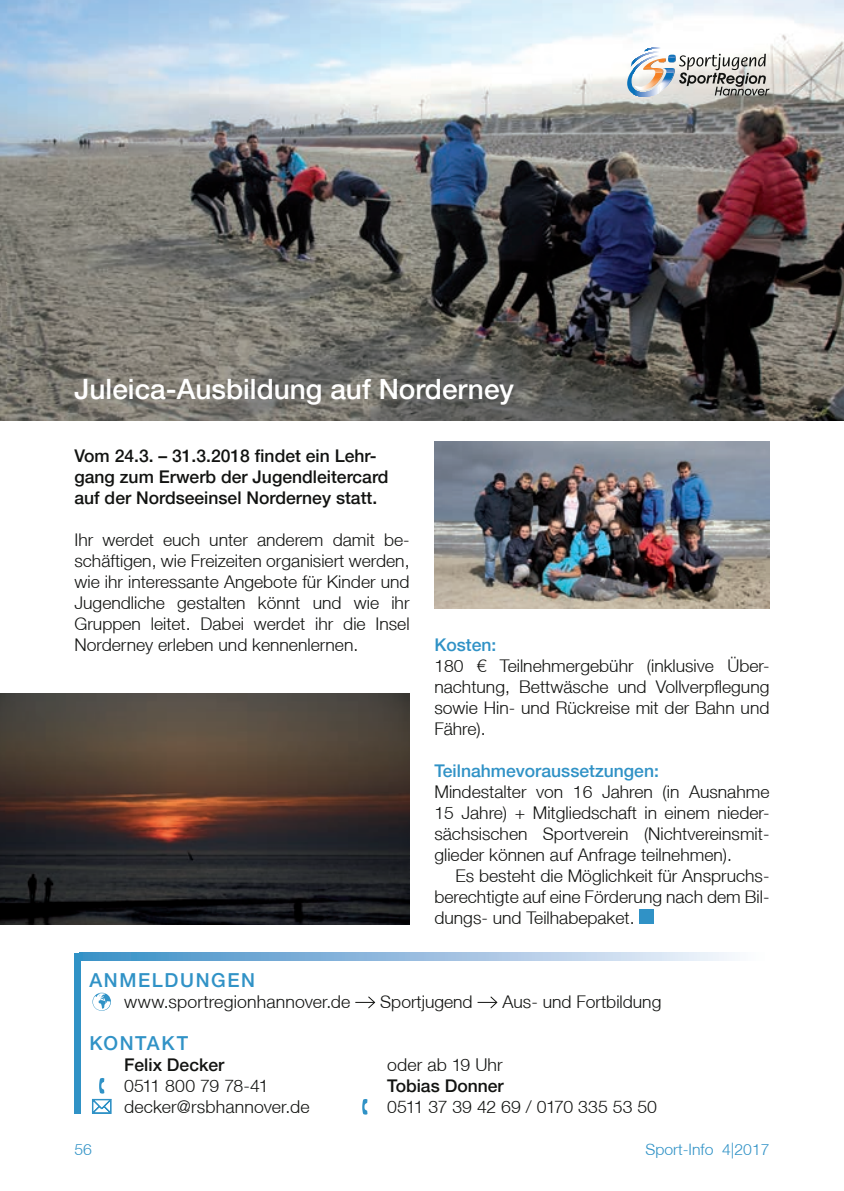
<style>
.page{position:relative;width:844px;height:1191px;background:#fff}
.page>*{position:absolute;margin:0;border:0;box-sizing:border-box;transform-origin:0 0}
.t1{font:500 28px "Helvetica Neue LT";color:#fff}
.t2{font:500 19.25px "Helvetica Neue LT";letter-spacing:.085em;color:#3092c6}
.t3{font:300 17.68px/21px "Helvetica Neue LT";letter-spacing:.01em;color:#121311}
.t4{font:300 17.68px "Helvetica Neue LT";letter-spacing:-.015em;color:#121311}
.t5{font:300 17.5px/21px "Helvetica Neue LT";color:#121311;text-align:justify}
.t6{font:500 17.5px/21px "Helvetica Neue LT";color:#121311}
.t7{font:500 17.5px "Helvetica Neue LT";color:#3092c6}
.t8{font:300 15.75px "Helvetica Neue LT";color:#3092c6}
</style>
<div class="page">
<img style="left:0;top:0;width:843px;height:420px">
<svg style="left:92px;top:992px;width:19px;height:18px"></svg>
<svg style="left:355px;top:996px;width:21px;height:13px"></svg>
<svg style="left:477px;top:996px;width:21px;height:13px"></svg>
<svg style="left:99px;top:1078px;width:5px;height:15px"></svg>
<svg style="left:92px;top:1099px;width:19px;height:14px"></svg>
<div style="left:74px;top:953px;width:7px;height:160px;background:#3092c6"></div>
<svg style="left:81px;top:953px;width:654px;height:7px;background:#96bedf"></svg>
<svg style="left:362px;top:1099px;width:5px;height:15px"></svg>
<img style="left:434px;top:441px;width:335px;height:167px">
<img style="left:0;top:693px;width:409px;height:231px">
<div style="left:639px;top:909px;width:15px;height:15px;background:#3092c6"></div>
<div style="left:658px;top:51px;width:5px;height:46px;background:#ddded9"></div>
<hr style="left:658px;top:51px;width:1px;height:46px;background:#f9fbfd">
<hr style="left:657px;top:51px;width:1px;height:46px;background:#edf2f9">
<hr style="left:656px;top:51px;width:1px;height:46px;background:#e3eaf6">
<hr style="left:655px;top:51px;width:1px;height:46px;background:#d8e1f2">
<hr style="left:654px;top:51px;width:1px;height:46px;background:#cfd9ee">
<hr style="left:653px;top:51px;width:1px;height:46px;background:#c5d2eb">
<hr style="left:652px;top:51px;width:1px;height:46px;background:#becce7">
<hr style="left:651px;top:51px;width:1px;height:46px;background:#b5c5e4">
<hr style="left:650px;top:51px;width:1px;height:46px;background:#acbfe2">
<hr style="left:649px;top:51px;width:1px;height:46px;background:#a4b8de">
<hr style="left:648px;top:51px;width:1px;height:46px;background:#9db3dc">
<hr style="left:647px;top:51px;width:1px;height:46px;background:#93aeda">
<hr style="left:646px;top:51px;width:1px;height:46px;background:#8aa9d7">
<hr style="left:645px;top:51px;width:1px;height:46px;background:#81a3d4">
<hr style="left:644px;top:51px;width:1px;height:46px;background:#7a9ed2">
<hr style="left:643px;top:51px;width:1px;height:46px;background:#7399cf">
<hr style="left:642px;top:51px;width:1px;height:46px;background:#6a94cd">
<hr style="left:641px;top:51px;width:1px;height:46px;background:#638fca">
<hr style="left:640px;top:51px;width:1px;height:46px;background:#598bc8">
<hr style="left:639px;top:51px;width:1px;height:46px;background:#5188c6">
<hr style="left:638px;top:51px;width:1px;height:46px;background:#4884c5">
<hr style="left:637px;top:51px;width:1px;height:46px;background:#3b80c2">
<hr style="left:636px;top:51px;width:1px;height:46px;background:#2b7cc0">
<hr style="left:635px;top:51px;width:1px;height:46px;background:#1e78be">
<hr style="left:634px;top:51px;width:1px;height:46px;background:#0d74bb">
<hr style="left:633px;top:51px;width:1px;height:46px;background:#0972bb">
<svg style="left:627px;top:51px;width:6px;height:46px"></svg>
<img style="left:638px;top:58px;width:5px;height:32px">
<svg style="left:643px;top:47px;width:126px;height:49px"></svg>
<h1 class="t1" style="left:74px;top:372px;width:441px">Juleica-Ausbildung auf Norderney</h1>
<p class="t6" style="left:74px;top:445px;width:315px">Vom 24.3. – 31.3.2018 findet ein Lehr&shy;gang zum Erwerb der Jugendleitercard auf der Nordseeinsel Norderney statt.</p>
<p class="t5" style="left:74px;top:529px;width:336px">Ihr werdet euch unter anderem damit be&shy;schäftigen, wie Freizeiten organisiert werden, wie ihr interessante Angebote für Kinder und Jugendliche gestalten könnt und wie ihr Gruppen leitet. Dabei werdet ihr die Insel Norderney erleben und kennenlernen.</p>
<p class="t7" style="left:434px;top:634px;width:63px">Kosten:</p>
<p class="t5" style="left:434px;top:655px;width:336px">180 € Teilnehmergebühr (inklusive Über&shy;nachtung, Bettwäsche und Vollverpflegung sowie Hin- und Rückreise mit der Bahn und Fähre).</p>
<p class="t7" style="left:434px;top:760px;width:226px">Teilnahmevoraussetzungen:</p>
<p class="t5" style="left:434px;top:781px;width:336px">Mindestalter von 16 Jahren (in Ausnahme 15 Jahre) + Mitgliedschaft in einem nieder&shy;sächsischen Sportverein (Nichtvereinsmit&shy;glieder können auf Anfrage teilnehmen).</p>
<p class="t5" style="left:434px;top:865px;width:336px;text-indent:21px">Es besteht die Möglichkeit für Anspruchs&shy;berechtigte auf eine Förderung nach dem Bil&shy;dungs- und Teilhabepaket.</p>
<p class="t2" style="left:89px;top:969px;width:167px">ANMELDUNGEN</p>
<p class="t3" style="left:124px;top:991px;width:228px">www.sportregionhannover.de</p>
<p class="t5" style="left:380px;top:991px;width:94px">Sportjugend</p>
<p class="t5" style="left:502px;top:991px;width:160px">Aus- und Fortbildung</p>
<p class="t2" style="left:89px;top:1032px;width:100px">KONTAKT</p>
<p class="t6" style="left:124px;top:1054px;width:102px">Felix Decker</p>
<p class="t3" style="left:124px;top:1075px;width:187px">0511 800 79 78-41 decker@rsbhannover.de</p>
<p class="t3" style="left:387px;top:1054px;width:117px">oder ab 19 Uhr</p>
<p class="t6" style="left:387px;top:1075px;width:118px">Tobias Donner</p>
<p class="t4" style="left:387px;top:1096px;width:271px">0511 37 39 42 69 / 0170 335 53 50</p>
<p class="t8" style="left:74px;top:1140px;width:19px">56</p>
<p class="t8" style="left:645px;top:1140px;width:125px">Sport-Info 4|2017</p>
</div>
